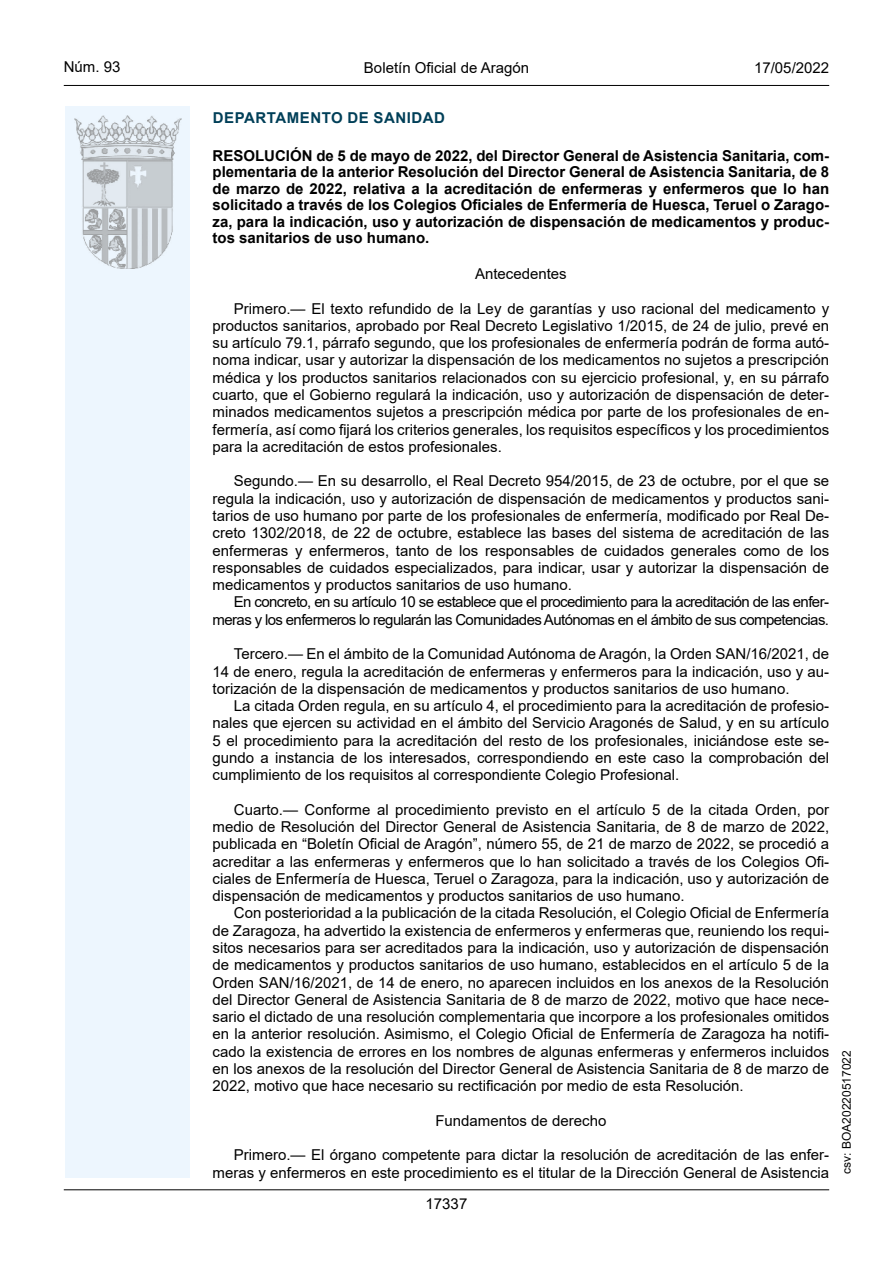
<style>
.page{position:relative;width:893px;height:1263px;background:#fff}
.page>*{position:absolute;margin:0;border:0;box-sizing:border-box;transform-origin:0 0}
.inicio_de_parrafo{font:15px/17.2px "Arial";color:#000;text-align:justify}
.Titulo_text{font:15px/16.5px "Arial Bold MT2";color:#000;text-align:justify}
.inicio_de_parrafo-2{font:15px/17.2px "Arial";letter-spacing:-.04em;color:#000;text-align:right}
.center{font:15px "Arial";color:#000}
.estilo_head-c{font:15px "Arial";color:#000}
.emisor_text{font:15px "Arial Bold MT2";letter-spacing:.035em;color:#003f58}
.estilo_head-d{font:15px "Arial MT2";color:#000}
.estilo_head-i{font:15px "Arial MT2";color:#000}
.numero_pagina{font:15px "Arial MT2";color:#000}
.estilo_head-i-2{font:12px "Arial MT2";color:#000}
.s1{font-family:"Arial";font-weight:700}
</style>
<div class="page">
<div style="left:65px;top:106px;width:125px;height:1072px;background:#edf6fe"></div>
<img style="left:75px;top:115px;width:106px;height:153px">
<hr style="left:64px;top:85px;width:765px;height:1px;background:#000">
<hr style="left:64px;top:1189px;width:765px;height:1px;background:#000">
<p class="estilo_head-i" style="left:64px;top:57px;width:58px">Núm. 93</p>
<p class="estilo_head-c" style="left:364px;top:57px;width:167px">Boletín Oficial de Aragón</p>
<p class="estilo_head-d" style="left:754px;top:57px;width:77px">17/05/2022</p>
<h5 class="emisor_text" style="left:213px;top:107px;width:234px">DEPARTAMENTO DE SANIDAD</h5>
<p class="Titulo_text" style="left:213px;top:147px;width:618px">RESOLUCIÓN de 5 de mayo de 2022, del Director General de Asistencia Sanitaria, com&shy;plementaria de la anterior Resolución del Director General de Asistencia Sanitaria, de 8 de marzo de 2022, relativa a la acreditación de enfermeras y enfermeros que lo han <span class="s1">solicitado a través de los Colegios Oficiales de Enfermería de Huesca, Teruel o Zarago&shy;</span>za, para la indicación, uso y autorización de dispensación de medicamentos y produc&shy;tos sanitarios de uso humano.</p>
<p class="center" style="left:475px;top:263px;width:93px">Antecedentes</p>
<p class="inicio_de_parrafo" style="left:213px;top:300px;width:618px;text-indent:21px">Primero.— El texto refundido de la Ley de garantías y uso racional del medicamento y productos sanitarios, aprobado por Real Decreto Legislativo 1/2015, de 24 de julio, prevé en su artículo 79.1, párrafo segundo, que los profesionales de enfermería podrán de forma autó&shy;noma indicar, usar y autorizar la dispensación de los medicamentos no sujetos a prescripción médica y los productos sanitarios relacionados con su ejercicio profesional, y, en su párrafo cuarto, que el Gobierno regulará la indicación, uso y autorización de dispensación de deter&shy;minados medicamentos sujetos a prescripción médica por parte de los profesionales de en&shy;fermería, así como fijará los criterios generales, los requisitos específicos y los procedimientos para la acreditación de estos profesionales.</p>
<p class="inicio_de_parrafo" style="left:213px;top:472px;width:618px;text-indent:21px">Segundo.— En su desarrollo, el Real Decreto 954/2015, de 23 de octubre, por el que se regula la indicación, uso y autorización de dispensación de medicamentos y productos sani&shy;tarios de uso humano por parte de los profesionales de enfermería, modificado por Real De&shy;creto 1302/2018, de 22 de octubre, establece las bases del sistema de acreditación de las enfermeras y enfermeros, tanto de los responsables de cuidados generales como de los responsables de cuidados especializados, para indicar, usar y autorizar la dispensación de medicamentos y productos sanitarios de uso humano.</p>
<p class="inicio_de_parrafo-2" style="left:213px;top:593px;width:618px">En concreto, en su artículo 10 se establece que el procedimiento para la acreditación de las enfer&shy;meras y los enfermeros lo regularán las Comunidades Autónomas en el ámbito de sus competencias.</p>
<p class="inicio_de_parrafo" style="left:213px;top:645px;width:618px;text-indent:21px">Tercero.— En el ámbito de la Comunidad Autónoma de Aragón, la Orden SAN/16/2021, de 14 de enero, regula la acreditación de enfermeras y enfermeros para la indicación, uso y au&shy;torización de la dispensación de medicamentos y productos sanitarios de uso humano.</p>
<p class="inicio_de_parrafo" style="left:213px;top:697px;width:618px;text-indent:21px">La citada Orden regula, en su artículo 4, el procedimiento para la acreditación de profesio&shy;nales que ejercen su actividad en el ámbito del Servicio Aragonés de Salud, y en su artículo 5 el procedimiento para la acreditación del resto de los profesionales, iniciándose este se&shy;gundo a instancia de los interesados, correspondiendo en este caso la comprobación del cumplimiento de los requisitos al correspondiente Colegio Profesional.</p>
<p class="inicio_de_parrafo" style="left:213px;top:801px;width:618px;text-indent:21px">Cuarto.— Conforme al procedimiento previsto en el artículo 5 de la citada Orden, por medio de Resolución del Director General de Asistencia Sanitaria, de 8 de marzo de 2022, publicada en “Boletín Oficial de Aragón”, número 55, de 21 de marzo de 2022, se procedió a acreditar a las enfermeras y enfermeros que lo han solicitado a través de los Colegios Ofi&shy;ciales de Enfermería de Huesca, Teruel o Zaragoza, para la indicación, uso y autorización de dispensación de medicamentos y productos sanitarios de uso humano.</p>
<p class="inicio_de_parrafo" style="left:213px;top:904px;width:618px;text-indent:21px">Con posterioridad a la publicación de la citada Resolución, el Colegio Oficial de Enfermería de Zaragoza, ha advertido la existencia de enfermeros y enfermeras que, reuniendo los requi&shy;sitos necesarios para ser acreditados para la indicación, uso y autorización de dispensación de medicamentos y productos sanitarios de uso humano, establecidos en el artículo 5 de la Orden SAN/16/2021, de 14 de enero, no aparecen incluidos en los anexos de la Resolución del Director General de Asistencia Sanitaria de 8 de marzo de 2022, motivo que hace nece&shy;sario el dictado de una resolución complementaria que incorpore a los profesionales omitidos en la anterior resolución. Asimismo, el Colegio Oficial de Enfermería de Zaragoza ha notifi&shy;cado la existencia de errores en los nombres de algunas enfermeras y enfermeros incluidos en los anexos de la resolución del Director General de Asistencia Sanitaria de 8 de marzo de 2022, motivo que hace necesario su rectificación por medio de esta Resolución.</p>
<p class="center" style="left:435px;top:1110px;width:172px">Fundamentos de derecho</p>
<p class="inicio_de_parrafo" style="left:213px;top:1146px;width:618px;text-align:right">Primero.— El órgano competente para dictar la resolución de acreditación de las enfer&shy;meras y enfermeros en este procedimiento es el titular de la Dirección General de Asistencia</p>
<p class="numero_pagina" style="left:426px;top:1193px;width:43px">17337</p>
<p class="estilo_head-i-2" style="left:838px;top:1174px;width:125px;rotate:-90deg">csv: BOA20220517022</p>
</div>
